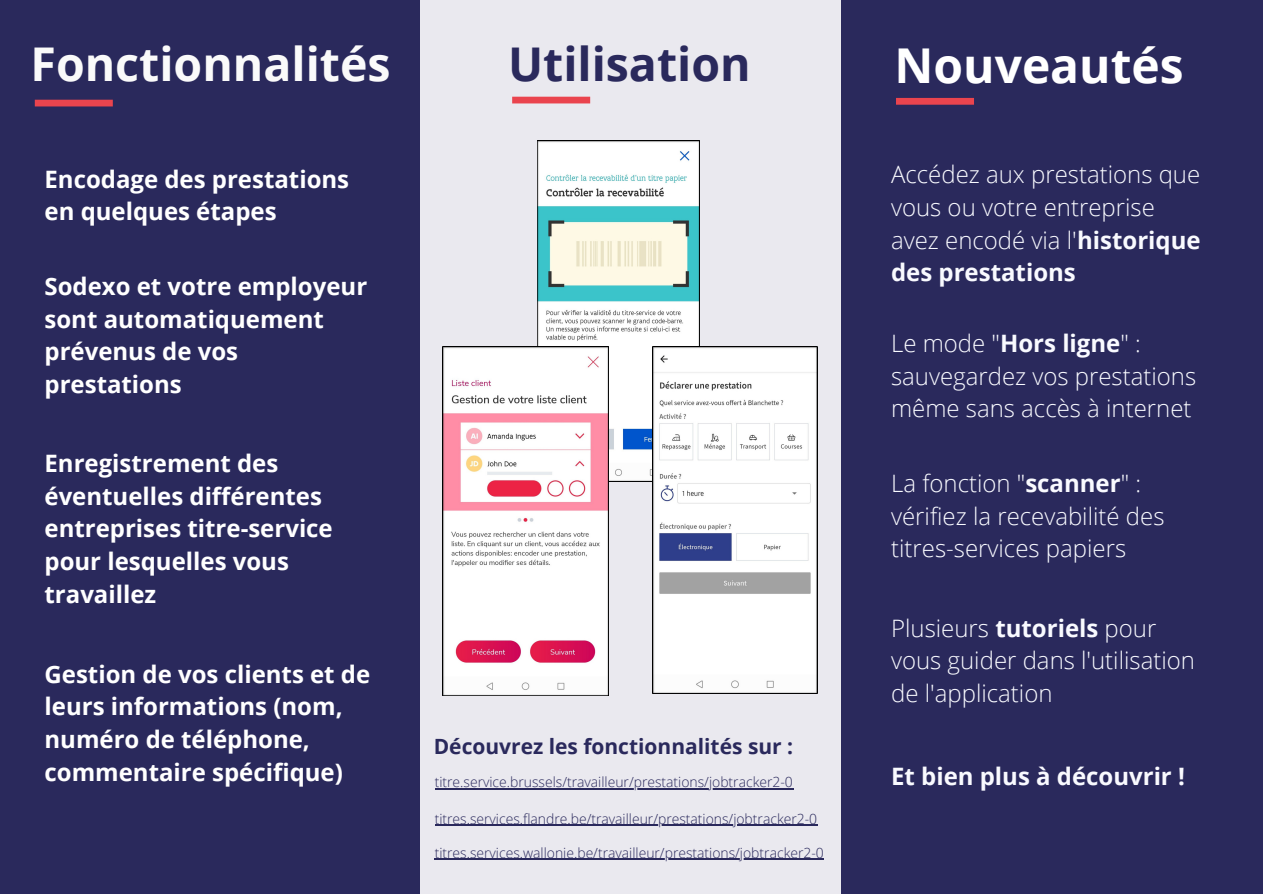
<style>
.page{position:relative;width:1263px;height:894px;background:#fff}
.page>*{position:absolute;margin:0;border:0;box-sizing:border-box;transform-origin:0 0}
.t1{font:700 48px "Open Sans";color:#fff}
.t2{font:700 46.5px "Open Sans";color:#fafafa}
.t3{font:700 46.5px "Open Sans";color:#2a295c}
.t4{font:300 24px/32.5px "Open Sans";color:#f9faff}
.t5{font:700 24px/32.5px "Open Sans";color:#fff}
.t6{font:700 24px "Open Sans";color:#f9faff}
.t7{font:700 21px "Open Sans";color:#2a295c}
.t8{font:300 13.95px "Open Sans";color:#2a295c}
.s1{font-weight:700}
</style>
<div class="page">
<div style="left:0;top:0;width:1263px;height:893px;background:#2a295c"></div>
<div style="left:421px;top:0;width:420px;height:893px;background:#eae9ef"></div>
<img style="left:538px;top:141px;width:162px;height:341px">
<img style="left:442px;top:346px;width:167px;height:349px">
<img style="left:652px;top:346px;width:165px;height:346px">
<hr style="left:435px;top:787px;width:358px;height:2px;background:#2a295c">
<hr style="left:435px;top:824px;width:383px;height:1px;background:#2a295c">
<hr style="left:435px;top:858px;width:389px;height:1px;background:#2a295c">
<svg style="left:35px;top:100px;width:78px;height:6px"></svg>
<svg style="left:512px;top:97px;width:78px;height:6px"></svg>
<svg style="left:896px;top:98px;width:78px;height:7px"></svg>
<h2 class="t2" style="left:31px;top:31px;width:362px">Fonctionnalités</h2>
<p class="t5" style="left:45px;top:162px;width:306px">Encodage des prestations en quelques étapes</p>
<p class="t5" style="left:45px;top:269px;width:324px">Sodexo et votre employeur sont automatiquement prévenus de vos prestations</p>
<p class="t5" style="left:45px;top:446px;width:290px">Enregistrement des éventuelles différentes entreprises titre-service pour lesquelles vous travaillez</p>
<p class="t5" style="left:45px;top:657px;width:327px">Gestion de vos clients et de leurs informations (nom, numéro de téléphone, commentaire spécifique)</p>
<h2 class="t3" style="left:508px;top:31px;width:244px">Utilisation</h2>
<p class="t7" style="left:434px;top:731px;width:361px">Découvrez les fonctionnalités sur :</p>
<p class="t8" style="left:435px;top:771px;width:360px">titre.service.brussels/travailleur/prestations/jobtracker2-0</p>
<p class="t8" style="left:435px;top:808px;width:384px">titres.services.flandre.be/travailleur/prestations/jobtracker2-0</p>
<p class="t8" style="left:435px;top:842px;width:391px">titres.services.wallonie.be/travailleur/prestations/jobtracker2-0</p>
<h1 class="t1" style="left:894px;top:32px;width:291px">Nouveautés</h1>
<p class="t4" style="left:891px;top:158px;width:311px">Accédez aux prestations que vous ou votre entreprise avez encodé via l'<span class="s1">historique des prestations</span></p>
<p class="t4" style="left:891px;top:326px;width:307px">Le mode "<span class="s1">Hors ligne</span>" : sauvegardez vos prestations même sans accès à internet</p>
<p class="t4" style="left:891px;top:466px;width:275px">La fonction "<span class="s1">scanner</span>" : vérifiez la recevabilité des titres-services papiers</p>
<p class="t4" style="left:891px;top:611px;width:305px">Plusieurs <span class="s1">tutoriels</span> pour vous guider dans l'utilisation de l'application</p>
<p class="t6" style="left:891px;top:759px;width:295px">Et bien plus à découvrir !</p>
</div>
